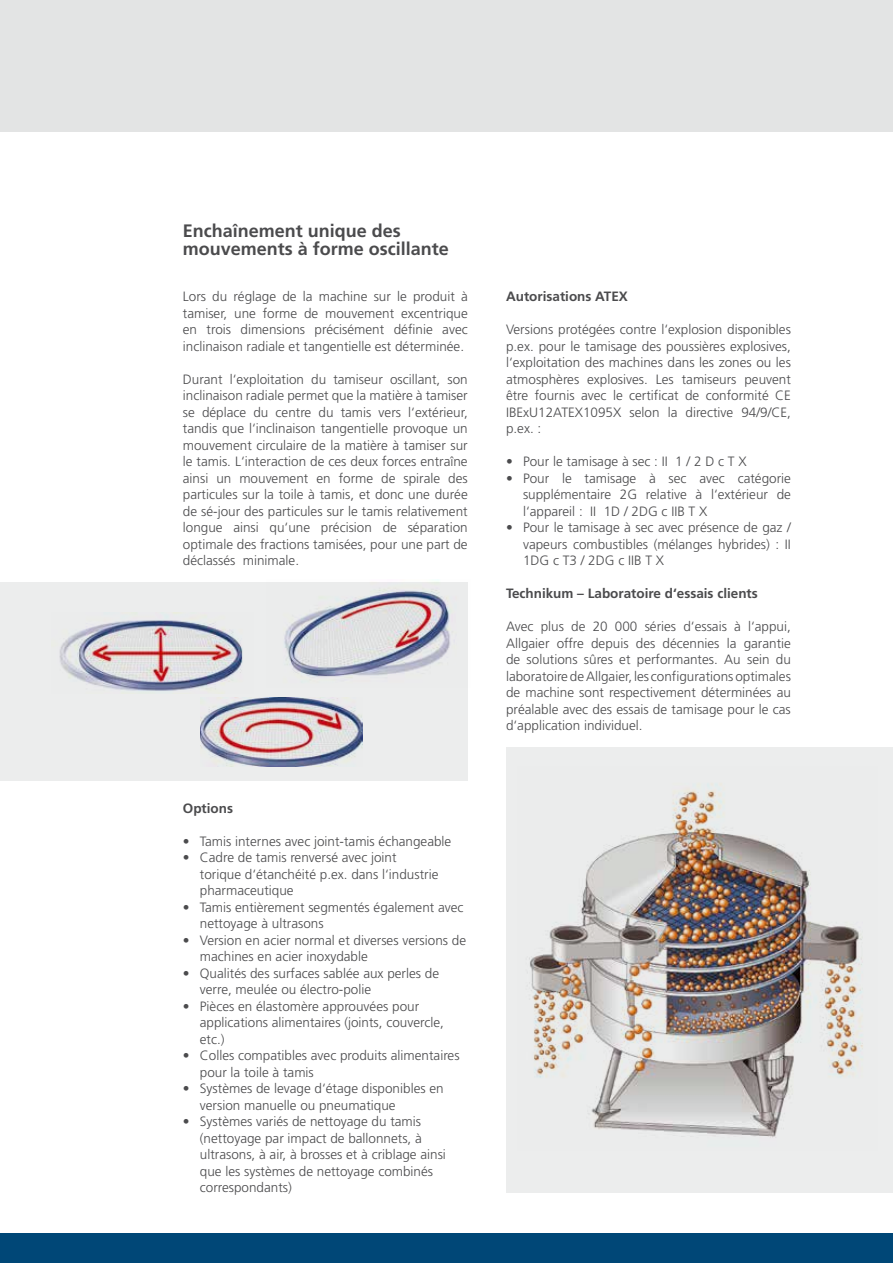
<style>
.page{position:relative;width:893px;height:1263px;background:#fff}
.page>*{position:absolute;margin:0;border:0;box-sizing:border-box;transform-origin:0 0}
.t1{font:700 18px/18px "Frutiger";color:#4b4b4d}
.t2{font:300 13.5px/16.5px "Frutiger";color:#4b4b4d}
.t3{font:700 13.5px "Frutiger";color:#4b4b4d}
</style>
<div class="page">
<div style="left:0;top:0;width:893px;height:132px;background:#e3e4e4"></div>
<div style="left:0;top:1233px;width:893px;height:30px;background:#004777"></div>
<div style="left:0;top:582px;width:468px;height:198px;background:#eceded"></div>
<div style="left:506px;top:747px;width:387px;height:445px;background:#eceded"></div>
<img style="left:529px;top:783px;width:334px;height:355px">
<img style="left:59px;top:613px;width:184px;height:78px">
<img style="left:284px;top:579px;width:166px;height:99px">
<div style="left:197px;top:688px;width:174px;height:83px;background:#eceded"></div>
<img style="left:201px;top:697px;width:162px;height:69px">
<h1 class="t1" style="left:183px;top:222px;width:268px">Enchaînement unique des mouvements à forme oscillante</h1>
<p class="t2" style="left:183px;top:289px;width:286px;text-align:justify">Lors du réglage de la machine sur le produit à tamiser, une forme de mouvement excentrique en trois dimensions précisément définie avec inclinaison radiale et tangentielle est déterminée.</p>
<p class="t2" style="left:183px;top:371px;width:286px;text-align:justify">Durant l‘exploitation du tamiseur oscillant, son inclinaison radiale permet que la matière à tamiser se déplace du centre du tamis vers l‘extérieur, tandis que l‘inclinaison tangentielle provoque un mouvement circulaire de la matière à tamiser sur le tamis. L‘interaction de ces deux forces entraîne ainsi un mouvement en forme de spirale des particules sur la toile à tamis, et donc une durée de sé-jour des particules sur le tamis relativement longue ainsi qu‘une précision de séparation optimale des fractions tamisées, pour une part de déclassés minimale.</p>
<p class="t3" style="left:183px;top:800px;width:52px">Options</p>
<p class="t2" style="left:183px;top:833px;width:270px">• Tamis internes avec joint-tamis échangeable</p>
<p class="t2" style="left:200px;top:850px;width:240px;text-indent:-17px">• Cadre de tamis renversé avec joint torique d‘étanchéité p.ex. dans l‘industrie pharmaceutique</p>
<p class="t2" style="left:200px;top:899px;width:265px;text-indent:-17px">• Tamis entièrement segmentés également avec nettoyage à ultrasons</p>
<p class="t2" style="left:200px;top:932px;width:268px;text-indent:-17px">• Version en acier normal et diverses versions de machines en acier inoxydable</p>
<p class="t2" style="left:200px;top:965px;width:241px;text-indent:-17px">• Qualités des surfaces sablée aux perles de verre, meulée ou électro-polie</p>
<p class="t2" style="left:200px;top:998px;width:246px;text-indent:-17px">• Pièces en élastomère approuvées pour applications alimentaires (joints, couvercle, etc.)</p>
<p class="t2" style="left:200px;top:1048px;width:261px;text-indent:-17px">• Colles compatibles avec produits alimentaires pour la toile à tamis</p>
<p class="t2" style="left:200px;top:1081px;width:245px;text-indent:-17px">• Systèmes de levage d‘étage disponibles en version manuelle ou pneumatique</p>
<p class="t2" style="left:200px;top:1114px;width:248px;text-indent:-17px">• Systèmes variés de nettoyage du tamis (nettoyage par impact de ballonnets, à ultrasons, à air, à brosses et à criblage ainsi que les systèmes de nettoyage combinés correspondants)</p>
<p class="t3" style="left:506px;top:289px;width:123px">Autorisations ATEX</p>
<p class="t2" style="left:506px;top:322px;width:286px;text-align:justify">Versions protégées contre l‘explosion disponibles p.ex. pour le tamisage des poussières explosives, l‘exploitation des machines dans les zones ou les atmosphères explosives. Les tamiseurs peuvent être fournis avec le certificat de conformité CE IBExU12ATEX1095X selon la directive 94/9/CE, p.ex. :</p>
<p class="t2" style="left:506px;top:454px;width:242px">• Pour le tamisage à sec : II 1 / 2 D c T X</p>
<p class="t2" style="left:523px;top:470px;width:269px;text-align:justify;text-indent:-17px">• Pour le tamisage à sec avec catégorie supplémentaire 2G relative à l‘extérieur de l‘appareil : II 1D / 2DG c IIB T X</p>
<p class="t2" style="left:523px;top:520px;width:269px;text-align:justify;text-indent:-17px">• Pour le tamisage à sec avec présence de gaz / vapeurs combustibles (mélanges hybrides) : II 1DG c T3 / 2DG c IIB T X</p>
<p class="t3" style="left:506px;top:586px;width:253px">Technikum – Laboratoire d‘essais clients</p>
<p class="t2" style="left:506px;top:618px;width:286px;text-align:justify">Avec plus de 20 000 séries d‘essais à l‘appui, Allgaier offre depuis des décennies la garantie de solutions sûres et performantes. Au sein du laboratoire de Allgaier, les configurations optimales de machine sont respectivement déterminées au préalable avec des essais de tamisage pour le cas d‘application individuel.</p>
</div>
